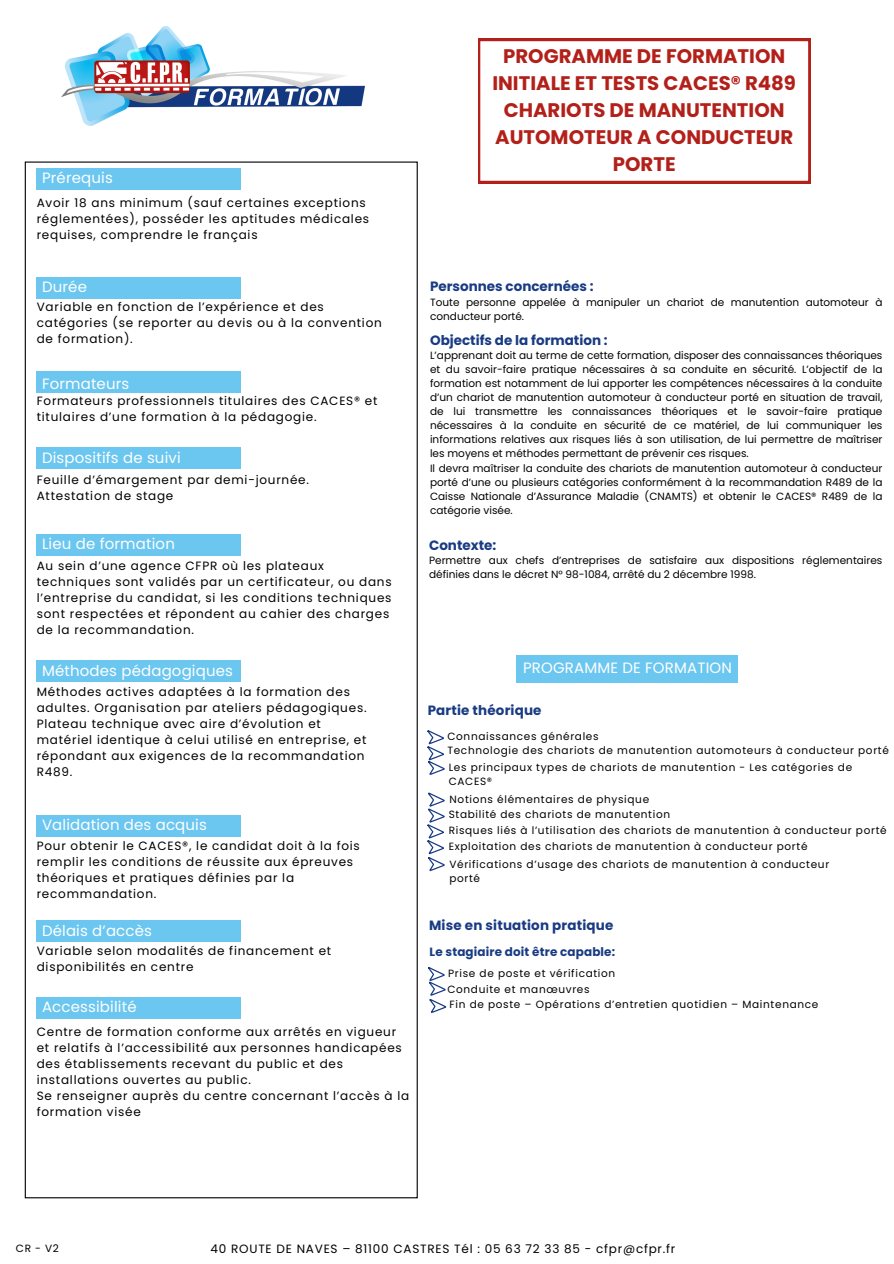
<style>
.page{position:relative;width:894px;height:1264px;background:#fff}
.page>*{position:absolute;margin:0;border:0;box-sizing:border-box;transform-origin:0 0}
.t1{font:700 19.65px/27px "Poppins";color:#b3201a;text-align:center}
.t2{font:15px "Poppins";letter-spacing:.01em;color:#fff}
.t3{font:700 13.5px "Poppins";color:#193b83}
.t4{font:12px/16px "Poppins";letter-spacing:.065em;color:#000}
.t5{font:700 12px "Poppins";letter-spacing:.01em;color:#193b83}
.t6{font:10.5px/14px "Poppins";letter-spacing:.065em;color:#000;text-align:justify}
.t7{font:10.5px/14px "Poppins";color:#000}
</style>
<div class="page">
<img style="left:62px;top:26px;width:302px;height:99px">
<div style="left:37px;top:168px;width:204px;height:21px;background:#6bc6f0"></div>
<div style="left:37px;top:277px;width:204px;height:22px;background:#6bc6f0"></div>
<div style="left:37px;top:371px;width:204px;height:21px;background:#6bc6f0"></div>
<div style="left:37px;top:447px;width:204px;height:22px;background:#6bc6f0"></div>
<div style="left:37px;top:534px;width:204px;height:21px;background:#6bc6f0"></div>
<div style="left:37px;top:660px;width:204px;height:21px;background:#6bc6f0"></div>
<div style="left:37px;top:815px;width:204px;height:21px;background:#6bc6f0"></div>
<div style="left:37px;top:920px;width:204px;height:21px;background:#6bc6f0"></div>
<div style="left:37px;top:997px;width:204px;height:22px;background:#6bc6f0"></div>
<div style="left:516px;top:655px;width:221px;height:28px;background:#6bc6f0"></div>
<svg style="left:428px;top:967px;width:18px;height:46px"></svg>
<svg style="left:427px;top:730px;width:17px;height:45px"></svg>
<svg style="left:427px;top:792px;width:17px;height:79px"></svg>
<svg style="left:478px;top:39px;width:332px;height:144px"></svg>
<p class="t2" style="left:42px;top:167px;width:72px">Prérequis</p>
<p class="t4" style="left:37px;top:194px;width:334px">Avoir 18 ans minimum (sauf certaines exceptions réglementées), posséder les aptitudes médicales requises, comprendre le français</p>
<p class="t2" style="left:42px;top:277px;width:46px">Durée</p>
<p class="t4" style="left:37px;top:298px;width:288px">Variable en fonction de l’expérience et des</p>
<p class="t4" style="left:37px;top:314px;width:346px">catégories (se reporter au devis ou à la convention</p>
<p class="t4" style="left:37px;top:330px;width:97px">de formation).</p>
<p class="t2" style="left:42px;top:373px;width:89px">Formateurs</p>
<p class="t4" style="left:37px;top:392px;width:342px">Formateurs professionnels titulaires des CACES® et titulaires d’une formation à la pédagogie.</p>
<p class="t2" style="left:42px;top:447px;width:140px">Dispositifs de suivi</p>
<p class="t4" style="left:37px;top:472px;width:274px">Feuille d’émargement par demi-journée.</p>
<p class="t4" style="left:37px;top:488px;width:138px">Attestation de stage</p>
<p class="t2" style="left:42px;top:533px;width:134px">Lieu de formation</p>
<p class="t4" style="left:37px;top:557px;width:288px">Au sein d’une agence CFPR où les plateaux</p>
<p class="t4" style="left:37px;top:573px;width:356px">techniques sont validés par un certificateur, ou dans</p>
<p class="t4" style="left:37px;top:589px;width:356px">l’entreprise du candidat, si les conditions techniques</p>
<p class="t4" style="left:37px;top:605px;width:354px">sont respectées et répondent au cahier des charges</p>
<p class="t4" style="left:37px;top:621px;width:159px">de la recommandation.</p>
<p class="t2" style="left:42px;top:659px;width:192px">Méthodes pédagogiques</p>
<p class="t4" style="left:37px;top:683px;width:314px">Méthodes actives adaptées à la formation des</p>
<p class="t4" style="left:37px;top:699px;width:331px">adultes. Organisation par ateliers pédagogiques.<br>Plateau technique avec aire d’évolution et</p>
<p class="t4" style="left:37px;top:731px;width:331px">matériel identique à celui utilisé en entreprise, et</p>
<p class="t4" style="left:37px;top:747px;width:329px">répondant aux exigences de la recommandation</p>
<p class="t4" style="left:37px;top:763px;width:37px">R489.</p>
<p class="t2" style="left:42px;top:814px;width:166px">Validation des acquis</p>
<p class="t4" style="left:37px;top:837px;width:324px">Pour obtenir le CACES®, le candidat doit à la fois</p>
<p class="t4" style="left:37px;top:853px;width:318px">remplir les conditions de réussite aux épreuves</p>
<p class="t4" style="left:37px;top:869px;width:259px">théoriques et pratiques définies par la recommandation.</p>
<p class="t2" style="left:42px;top:920px;width:111px">Délais d’accès</p>
<p class="t4" style="left:37px;top:942px;width:296px">Variable selon modalités de financement et disponibilités en centre</p>
<p class="t2" style="left:42px;top:995px;width:96px">Accessibilité</p>
<p class="t4" style="left:37px;top:1023px;width:366px">Centre de formation conforme aux arrêtés en vigueur et relatifs à l’accessibilité aux personnes handicapées des établissements recevant du public et des installations ouvertes au public.</p>
<p class="t4" style="left:37px;top:1087px;width:374px">Se renseigner auprès du centre concernant l’accès à la formation visée</p>
<p class="t1" style="left:492px;top:43px;width:305px">PROGRAMME DE FORMATION<br>INITIALE ET TESTS CACES® R489</p>
<p class="t1" style="left:495px;top:97px;width:299px">CHARIOTS DE MANUTENTION<br>AUTOMOTEUR A CONDUCTEUR<br>PORTE</p>
<p class="t3" style="left:430px;top:277px;width:165px">Personnes concernées :</p>
<p class="t7" style="left:430px;top:295px;width:454px">Toute personne appelée à manipuler un chariot de manutention automoteur à conducteur porté.</p>
<p class="t3" style="left:430px;top:330px;width:179px">Objectifs de la formation :</p>
<p class="t6" style="left:430px;top:349px;width:454px">L’apprenant doit au terme de cette formation, disposer des connaissances théoriques et du savoir-faire pratique nécessaires à sa conduite en sécurité. L’objectif de la formation est notamment de lui apporter les compétences nécessaires à la conduite d’un chariot de manutention automoteur à conducteur porté en situation de travail, de lui transmettre les connaissances théoriques et le savoir-faire pratique nécessaires à la conduite en sécurité de ce matériel, de lui communiquer les informations relatives aux risques liés à son utilisation, de lui permettre de maîtriser les moyens et méthodes permettant de prévenir ces risques.</p>
<p class="t6" style="left:430px;top:461px;width:454px">Il devra maîtriser la conduite des chariots de manutention automoteur à conducteur porté d’une ou plusieurs catégories conformément à la recommandation R489 de la Caisse Nationale d’Assurance Maladie (CNAMTS) et obtenir le CACES® R489 de la catégorie visée.</p>
<p class="t3" style="left:429px;top:535px;width:69px">Contexte:</p>
<p class="t7" style="left:429px;top:554px;width:454px">Permettre aux chefs d’entreprises de satisfaire aux dispositions réglementaires définies dans le décret N° 98-1084, arrêté du 2 décembre 1998.</p>
<p class="t2" style="left:523px;top:657px;width:210px">PROGRAMME DE FORMATION</p>
<p class="t3" style="left:427px;top:701px;width:115px">Partie théorique</p>
<p class="t6" style="left:447px;top:729px;width:153px">Connaissances générales</p>
<p class="t6" style="left:447px;top:743px;width:443px">Technologie des chariots de manutention automoteurs à conducteur porté</p>
<p class="t6" style="left:448px;top:760px;width:405px">Les principaux types de chariots de manutention - Les catégories de</p>
<p class="t6" style="left:448px;top:774px;width:45px">CACES®</p>
<p class="t6" style="left:448px;top:807px;width:223px">Stabilité des chariots de manutention</p>
<p class="t6" style="left:448px;top:823px;width:439px">Risques liés à l’utilisation des chariots de manutention à conducteur porté</p>
<p class="t6" style="left:448px;top:839px;width:360px">Exploitation des chariots de manutention à conducteur porté</p>
<p class="t6" style="left:449px;top:792px;width:201px">Notions élémentaires de physique</p>
<p class="t6" style="left:449px;top:857px;width:381px">Vérifications d’usage des chariots de manutention à conducteur porté</p>
<p class="t3" style="left:429px;top:915px;width:186px">Mise en situation pratique</p>
<p class="t6" style="left:448px;top:966px;width:169px">Prise de poste et vérification</p>
<p class="t6" style="left:447px;top:982px;width:144px">Conduite et manœuvres</p>
<p class="t5" style="left:429px;top:943px;width:187px">Le stagiaire doit être capable:</p>
<p class="t6" style="left:449px;top:997px;width:370px">Fin de poste – Opérations d’entretien quotidien – Maintenance</p>
<p class="t6" style="left:16px;top:1241px;width:45px">CR - V2</p>
<p class="t4" style="left:210px;top:1240px;width:466px">40 ROUTE DE NAVES – 81100 CASTRES Tél : 05 63 72 33 85 - cfpr@cfpr.fr</p>
</div>
